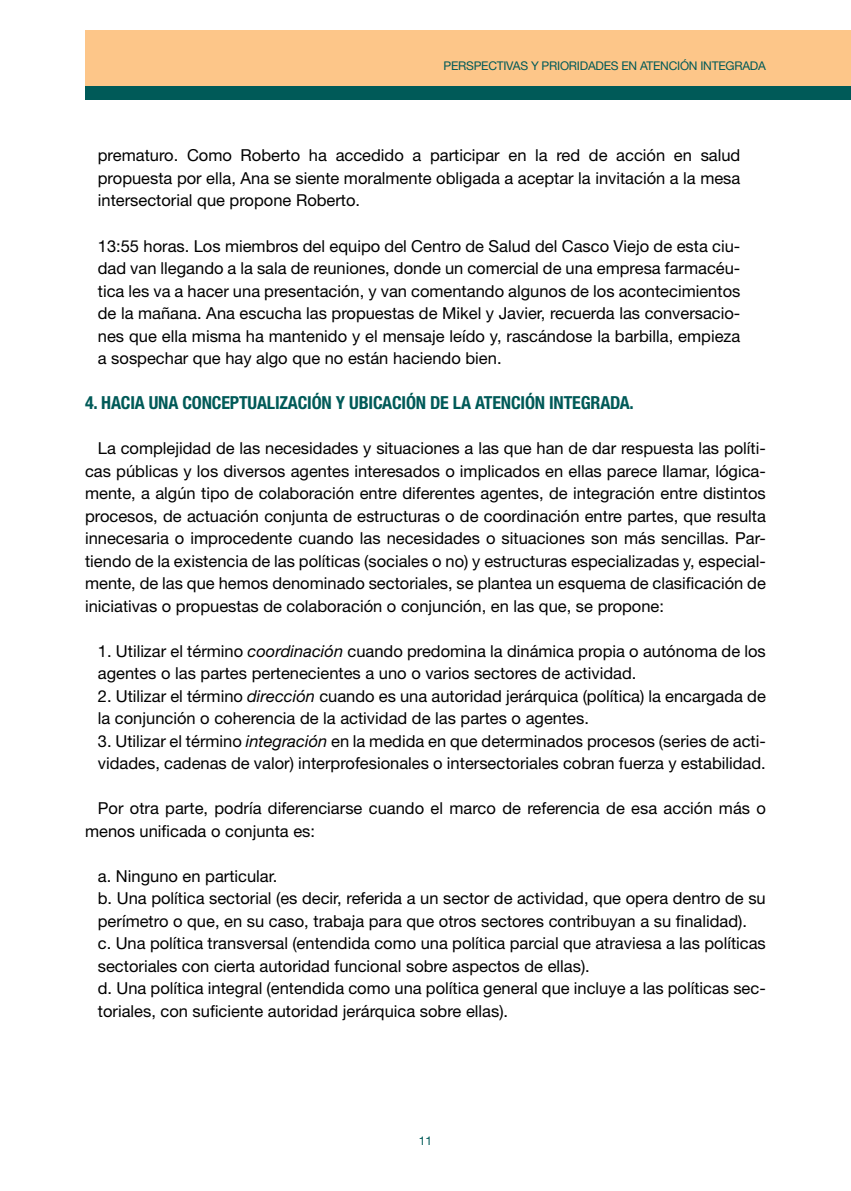
<style>
.page{position:relative;width:851px;height:1191px;background:#fff}
.page>*{position:absolute;margin:0;border:0;box-sizing:border-box;transform-origin:0 0}
.t1{font:700 condensed 18px "Helvetica Neue LT Std";letter-spacing:-.01em;color:#005a58}
.t2{font:16.5px/22.5px "Helvetica Neue LT Std";color:#000}
.t3{font:12px "Helvetica Neue LT Std";letter-spacing:-.02em;color:#005a58}
.s1{font-style:italic}
</style>
<div class="page">
<div style="left:85px;top:31px;width:765px;height:55px;background:#fdc689"></div>
<div style="left:85px;top:87px;width:765px;height:13px;background:#005a58"></div>
<p class="t3" style="left:443px;top:58px;width:324px">Perspectivas y prioridades en atención integrada</p>
<p class="t2" style="left:98px;top:144px;width:644px;text-align:justify">prematuro. Como Roberto ha accedido a participar en la red de acción en salud propuesta por ella, Ana se siente moralmente obligada a aceptar la invitación a la mesa intersectorial que propone Roberto.</p>
<p class="t2" style="left:98px;top:234px;width:644px;text-align:justify">13:55 horas. Los miembros del equipo del Centro de Salud del Casco Viejo de esta ciu&shy;dad van llegando a la sala de reuniones, donde un comercial de una empresa farmacéu&shy;tica les va a hacer una presentación, y van comentando algunos de los acontecimientos de la mañana. Ana escucha las propuestas de Mikel y Javier, recuerda las conversacio&shy;nes que ella misma ha mantenido y el mensaje leído y, rascándose la barbilla, empieza a sospechar que hay algo que no están haciendo bien.</p>
<p class="t1" style="left:85px;top:392px;width:550px">4. HACIA UNA CONCEPTUALIZACIÓN Y UBICACIÓN DE LA ATENCIÓN INTEGRADA.</p>
<p class="t2" style="left:85px;top:437px;width:682px;text-align:justify;text-indent:13px">La complejidad de las necesidades y situaciones a las que han de dar respuesta las políti&shy;cas públicas y los diversos agentes interesados o implicados en ellas parece llamar, lógica&shy;mente, a algún tipo de colaboración entre diferentes agentes, de integración entre distintos procesos, de actuación conjunta de estructuras o de coordinación entre partes, que resulta innecesaria o improcedente cuando las necesidades o situaciones son más sencillas. Par&shy;tiendo de la existencia de las políticas (sociales o no) y estructuras especializadas y, especial&shy;mente, de las que hemos denominado sectoriales, se plantea un esquema de clasificación de iniciativas o propuestas de colaboración o conjunción, en las que, se propone:</p>
<p class="t2" style="left:98px;top:639px;width:669px">1. Utilizar el término <span class="s1">coordinación</span> cuando predomina la dinámica propia o autónoma de los agentes o las partes pertenecientes a uno o varios sectores de actividad.</p>
<p class="t2" style="left:98px;top:684px;width:669px">2. Utilizar el término <span class="s1">dirección</span> cuando es una autoridad jerárquica (política) la encargada de la conjunción o coherencia de la actividad de las partes o agentes.</p>
<p class="t2" style="left:98px;top:729px;width:669px">3. Utilizar el término <span class="s1">integración</span> en la medida en que determinados procesos (series de acti&shy;vidades, cadenas de valor) interprofesionales o intersectoriales cobran fuerza y estabilidad.</p>
<p class="t2" style="left:85px;top:797px;width:682px;text-indent:13px">Por otra parte, podría diferenciarse cuando el marco de referencia de esa acción más o menos unificada o conjunta es:</p>
<p class="t2" style="left:98px;top:864px;width:669px">a. Ninguno en particular.<br>b. Una política sectorial (es decir, referida a un sector de actividad, que opera dentro de su perímetro o que, en su caso, trabaja para que otros sectores contribuyan a su finalidad).<br>c. Una política transversal (entendida como una política parcial que atraviesa a las políticas sectoriales con cierta autoridad funcional sobre aspectos de ellas).<br>d. Una política integral (entendida como una política general que incluye a las políticas sec&shy;toriales, con suficiente autoridad jerárquica sobre ellas).</p>
<p class="t3" style="left:419px;top:1133px;width:15px">11</p>
</div>
